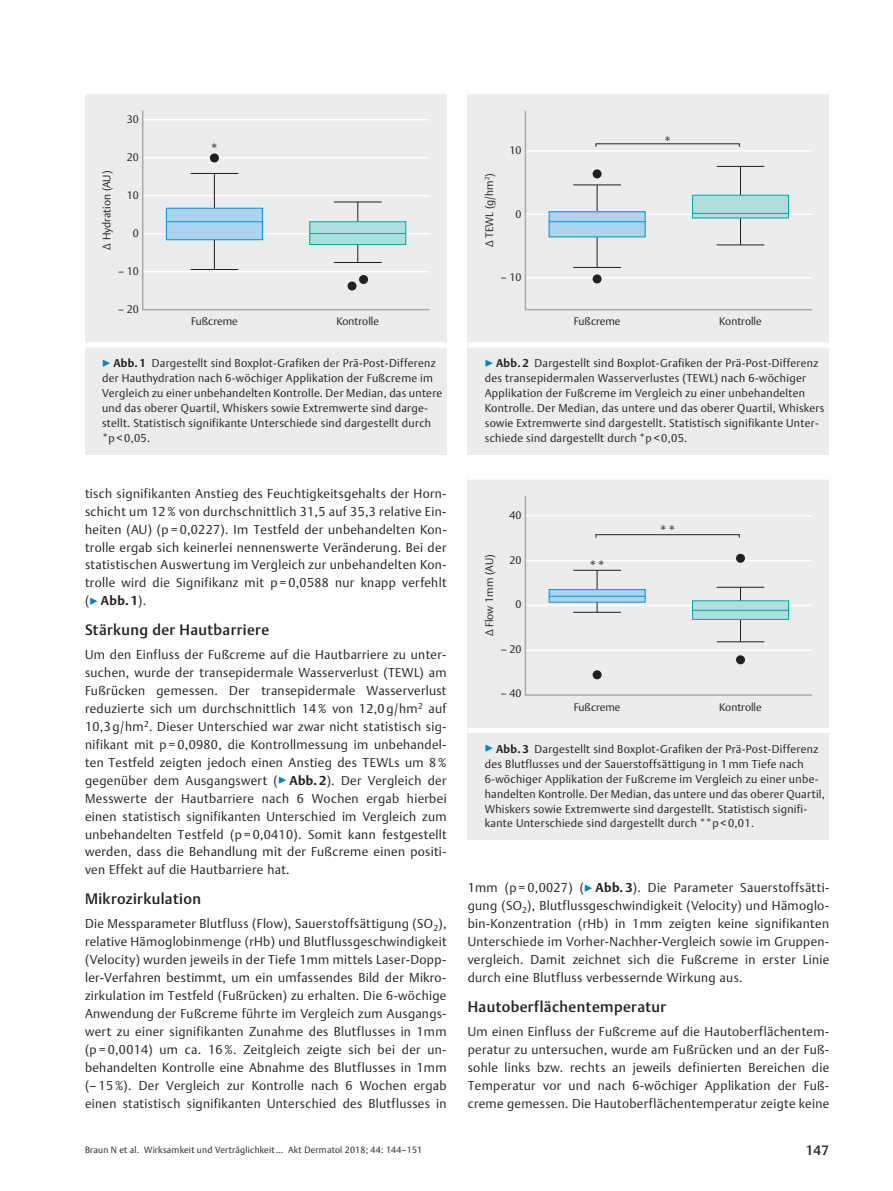
<style>
.page{position:relative;width:893px;height:1191px;background:#fff}
.page>*{position:absolute;margin:0;border:0;box-sizing:border-box;transform-origin:0 0}
.t1{font:15px "Adv TT114 f 0202";letter-spacing:.03em;color:#231f20}
.t2{font:300 15px "Thieme Argo 2011";color:#231f20}
.t3{font:13.5px "Adv TT114 f 0202";color:#231f20}
.t4{font:12.75px/18px "Adv TT1875 e 499";letter-spacing:.03em;color:#231f20;text-align:justify}
.t5{font:12.75px "Adv TT1415 f 0 b 8.B";color:#231f20}
.t6{font:11.25px/15px "Adv TT1875 e 499";letter-spacing:.03em;color:#231f20}
.t7{font:300 10.8px "Thieme Argo 2011";color:#231f20}
.t8{font:9px "Adv TT1875 e 499";letter-spacing:.025em;color:#231f20}
.s1{font-size:12.75px;color:#0083c2}
.s2{font-family:"Adv TT1415 f 0 b 8.B"}
.s3{font-family:"Adv TT1875 e 499"}
.s4{font-family:"Adv TT1875 e 499";color:#0083c2}
.s5{color:#0083c2}
.s6{font-style:inherit}
</style>
<div class="page">
<div style="left:468px;top:85px;width:361px;height:370px;background:#ebecec"></div>
<svg style="left:524px;top:110px;width:289px;height:201px"></svg>
<div style="left:468px;top:85px;width:361px;height:9px;background:#fff"></div>
<hr style="left:468px;top:343px;width:361px;height:4px;background:#fff">
<div style="left:468px;top:470px;width:361px;height:370px;background:#ebecec"></div>
<svg style="left:524px;top:496px;width:288px;height:200px"></svg>
<div style="left:468px;top:470px;width:361px;height:9px;background:#fff"></div>
<hr style="left:468px;top:479px;width:361px;height:1px;background:#fff">
<hr style="left:468px;top:728px;width:361px;height:4px;background:#fff">
<div style="left:85px;top:85px;width:361px;height:370px;background:#ebecec"></div>
<svg style="left:142px;top:110px;width:288px;height:201px"></svg>
<div style="left:85px;top:85px;width:361px;height:9px;background:#fff"></div>
<hr style="left:85px;top:343px;width:361px;height:4px;background:#fff">
<p class="t7" style="left:127px;top:115px;width:14px">30</p>
<p class="t7" style="left:127px;top:153px;width:14px">20</p>
<p class="t7" style="left:127px;top:191px;width:14px">10</p>
<p class="t7" style="left:133px;top:229px;width:8px">0</p>
<p class="t7" style="left:118px;top:267px;width:22px">– 10</p>
<p class="t7" style="left:118px;top:305px;width:22px">– 20</p>
<p class="t7" style="left:102px;top:249px;width:80px;rotate:-90deg">Δ Hydration (AU)</p>
<p class="t2" style="left:210px;top:143px;width:10px">*</p>
<p class="t7" style="left:191px;top:317px;width:48px">Fußcreme</p>
<p class="t7" style="left:337px;top:317px;width:44px">Kontrolle</p>
<p class="t6" style="left:102px;top:357px;width:342px"><span class="s1">▶</span><span class="s2">Abb. 1</span> Dargestellt sind Boxplot-Grafiken der Prä-Post-Differenz der Hauthydration nach 6-wöchiger Applikation der Fußcreme im Vergleich zu einer unbehandelten Kontrolle. Der Median, das untere und das oberer Quartil, Whiskers sowie Extremwerte sind darge&shy;stellt. Statistisch signifikante Unterschiede sind dargestellt durch *p &lt; 0,05.</p>
<p class="t4" style="left:85px;top:485px;width:363px">tisch signifikanten Anstieg des Feuchtigkeitsgehalts der Horn&shy;schicht um 12 % von durchschnittlich 31,5 auf 35,3 relative Ein&shy;heiten (AU) (p = 0,0227). Im Testfeld der unbehandelten Kon&shy;trolle ergab sich keinerlei nennenswerte Veränderung. Bei der statistischen Auswertung im Vergleich zur unbehandelten Kon&shy;trolle wird die Signifikanz mit p = 0,0588 nur knapp verfehlt</p>
<p class="t5" style="left:85px;top:595px;width:63px"><span class="s3">(</span><span class="s4">▶</span>Abb. 1<span class="s3">).</span></p>
<p class="t1" style="left:85px;top:623px;width:186px">Stärkung der Hautbarriere</p>
<p class="t4" style="left:85px;top:646px;width:363px">Um den Einfluss der Fußcreme auf die Hautbarriere zu unter&shy;suchen, wurde der transepidermale Wasserverlust (TEWL) am Fußrücken gemessen. Der transepidermale Wasserverlust reduzierte sich um durchschnittlich 14 % von 12,0 g/hm<sup>2</sup> auf 10,3 g/hm<sup>2</sup>. Dieser Unterschied war zwar nicht statistisch sig&shy;nifikant mit p = 0,0980, die Kontrollmessung im unbehandel&shy;ten Testfeld zeigten jedoch einen Anstieg des TEWLs um 8 % gegenüber dem Ausgangswert (<span class="s5">▶</span><span class="s2">Abb. 2</span>). Der Vergleich der Messwerte der Hautbarriere nach 6 Wochen ergab hierbei einen statistisch signifikanten Unterschied im Vergleich zum unbehandelten Testfeld (p = 0,0410). Somit kann festgestellt werden, dass die Behandlung mit der Fußcreme einen positi&shy;ven Effekt auf die Hautbarriere hat.</p>
<p class="t1" style="left:85px;top:892px;width:117px">Mikrozirkulation</p>
<p class="t4" style="left:85px;top:915px;width:363px">Die Messparameter Blutfluss (Flow), Sauerstoffsättigung (SO<sub>2</sub>), relative Hämoglobinmenge (rHb) und Blutflussgeschwindigkeit (Velocity) wurden jeweils in der Tiefe 1mm mittels Laser-Dopp&shy;ler-Verfahren bestimmt, um ein umfassendes Bild der Mikro&shy;zirkulation im Testfeld (Fußrücken) zu erhalten. Die 6-wöchige Anwendung der Fußcreme führte im Vergleich zum Ausgangs&shy;wert zu einer signifikanten Zunahme des Blutflusses in 1mm (p = 0,0014) um ca. 16 %. Zeitgleich zeigte sich bei der un&shy;behandelten Kontrolle eine Abnahme des Blutflusses in 1mm (<span class="s6">–</span> 15 %). Der Vergleich zur Kontrolle nach 6 Wochen ergab einen statistisch signifikanten Unterschied des Blutflusses in</p>
<p class="t7" style="left:485px;top:247px;width:76px;rotate:-90deg">Δ TEWL (g/hm<sup>2</sup>)</p>
<p class="t7" style="left:510px;top:146px;width:14px">10</p>
<p class="t7" style="left:516px;top:210px;width:8px">0</p>
<p class="t7" style="left:501px;top:273px;width:22px">– 10</p>
<p class="t2" style="left:663px;top:136px;width:10px">*</p>
<p class="t7" style="left:574px;top:317px;width:48px">Fußcreme</p>
<p class="t7" style="left:719px;top:317px;width:44px">Kontrolle</p>
<p class="t6" style="left:485px;top:357px;width:341px"><span class="s1">▶</span><span class="s2">Abb. 2</span> Dargestellt sind Boxplot-Grafiken der Prä-Post-Differenz des transepidermalen Wasserverlustes (TEWL) nach 6-wöchiger Applikation der Fußcreme im Vergleich zu einer unbehandelten Kontrolle. Der Median, das untere und das oberer Quartil, Whiskers sowie Extremwerte sind dargestellt. Statistisch signifikante Unter&shy;schiede sind dargestellt durch *p &lt; 0,05.</p>
<p class="t7" style="left:510px;top:511px;width:14px">40</p>
<p class="t7" style="left:510px;top:555px;width:14px">20</p>
<p class="t7" style="left:516px;top:600px;width:8px">0</p>
<p class="t7" style="left:501px;top:644px;width:22px">– 20</p>
<p class="t7" style="left:501px;top:688px;width:22px">– 40</p>
<p class="t7" style="left:485px;top:636px;width:83px;rotate:-90deg">Δ Flow 1mm (AU)</p>
<p class="t2" style="left:589px;top:560px;width:18px">**</p>
<p class="t2" style="left:659px;top:525px;width:18px">**</p>
<p class="t7" style="left:574px;top:702px;width:48px">Fußcreme</p>
<p class="t7" style="left:719px;top:702px;width:44px">Kontrolle</p>
<p class="t6" style="left:485px;top:742px;width:342px"><span class="s1">▶</span><span class="s2">Abb. 3</span> Dargestellt sind Boxplot-Grafiken der Prä-Post-Differenz des Blutflusses und der Sauerstoffsättigung in 1mm Tiefe nach 6-wöchiger Applikation der Fußcreme im Vergleich zu einer unbe&shy;handelten Kontrolle. Der Median, das untere und das oberer Quartil, Whiskers sowie Extremwerte sind dargestellt. Statistisch signifi&shy;kante Unterschiede sind dargestellt durch **p &lt; 0,01.</p>
<p class="t4" style="left:468px;top:879px;width:363px">1mm (p = 0,0027) (<span class="s5">▶</span><span class="s2">Abb. 3</span>). Die Parameter Sauerstoffsätti&shy;gung (SO<sub>2</sub>), Blutflussgeschwindigkeit (Velocity) und Hämoglo&shy;bin-Konzentration (rHb) in 1mm zeigten keine signifikanten Unterschiede im Vorher-Nachher-Vergleich sowie im Gruppen&shy;vergleich. Damit zeichnet sich die Fußcreme in erster Linie durch eine Blutfluss verbessernde Wirkung aus.</p>
<p class="t1" style="left:468px;top:1000px;width:200px">Hautoberflächentemperatur</p>
<p class="t4" style="left:468px;top:1023px;width:363px">Um einen Einfluss der Fußcreme auf die Hautoberflächentem&shy;peratur zu untersuchen, wurde am Fußrücken und an der Fuß&shy;sohle links bzw. rechts an jeweils definierten Bereichen die Temperatur vor und nach 6-wöchiger Applikation der Fuß&shy;creme gemessen. Die Hautoberflächentemperatur zeigte keine</p>
<p class="t8" style="left:85px;top:1145px;width:339px">Braun N et al. Wirksamkeit und Verträglichkeit <span class="s6">…</span> Akt Dermatol 2018; 44: 144<span class="s6">–</span>151</p>
<p class="t3" style="left:806px;top:1144px;width:25px">147</p>
</div>
